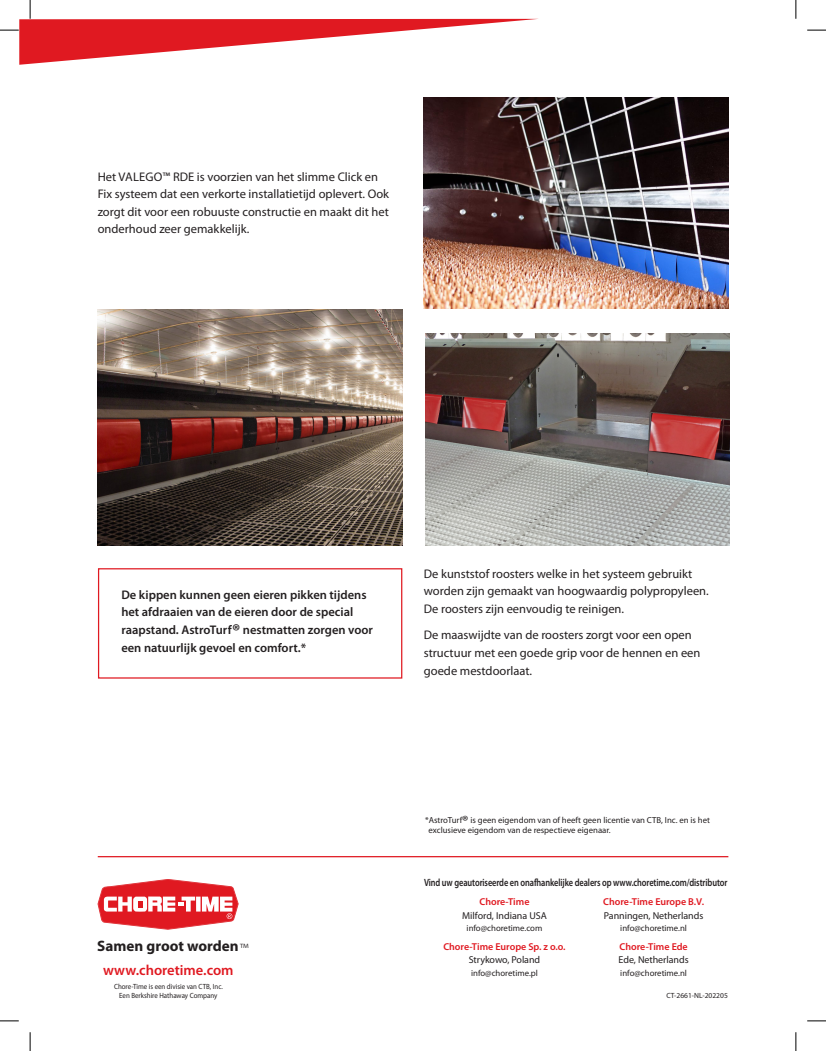
<style>
.page{position:relative;width:826px;height:1051px;background:#fff}
.page>*{position:absolute;margin:0;border:0;box-sizing:border-box;transform-origin:0 0}
.t1{font:700 15.12px "Myriad Pro";color:#231f20}
.t2{font:600 14.5px "Myriad Pro";color:#e01921}
.t3{font:12.5px/17.5px "Myriad Pro";color:#231f20}
.t4{font:600 12.5px/17.5px "Myriad Pro";color:#231f20}
.t5{font:600 10.5px "Myriad Pro";letter-spacing:-.01em;color:#231f20;scale:.8 1}
.t6{font:10px "Myriad Pro";letter-spacing:-.005em;color:#231f20}
.t7{font:600 10px "Myriad Pro";color:#e01921}
.t8{font:8.75px/10.5px "Myriad Pro";color:#231f20}
.t9{font:7.5px "Myriad Pro";color:#231f20;scale:.92 1}
.t10{font:7.5px "Myriad Pro";color:#231f20}
.s1{font-size:18.75px}
.s2{font-weight:300;font-style:italic}
.s3{font-size:15px}
</style>
<div class="page">
<div style="left:98px;top:568px;width:304px;height:110px;border:1px solid #e01921"></div>
<svg style="left:98px;top:879px;width:140px;height:50px"></svg>
<hr style="left:98px;top:855px;width:630px;height:2px;background:#e01921">
<img style="left:423px;top:98px;width:305px;height:210px">
<img style="left:98px;top:309px;width:304px;height:236px">
<img style="left:425px;top:333px;width:304px;height:212px">
<svg style="left:807px;top:29px;width:18px;height:2px"></svg>
<svg style="left:0;top:1020px;width:19px;height:1px"></svg>
<svg style="left:807px;top:1020px;width:18px;height:1px"></svg>
<svg style="left:0;top:0;width:538px;height:65px"></svg>
<svg style="left:29px;top:1032px;width:2px;height:18px"></svg>
<svg style="left:795px;top:0;width:1px;height:19px"></svg>
<svg style="left:795px;top:1032px;width:1px;height:18px"></svg>
<p class="t3" style="left:98px;top:167px;width:293px">Het VALEGO™ RDE is voorzien van het slimme Click en Fix systeem dat een verkorte installatietijd oplevert. Ook zorgt dit voor een robuuste constructie en maakt dit het onderhoud zeer gemakkelijk.</p>
<p class="t4" style="left:121px;top:585px;width:253px">De kippen kunnen geen eieren pikken tijdens het afdraaien van de eieren door de special raapstand. AstroTurf<span class="s1">®</span> nestmatten zorgen voor een natuurlijk gevoel en comfort.*</p>
<p class="t3" style="left:423px;top:564px;width:286px">De kunststof roosters welke in het systeem gebruikt worden zijn gemaakt van hoogwaardig polypropyleen.<br>De roosters zijn eenvoudig te reinigen.</p>
<p class="t3" style="left:423px;top:625px;width:278px">De maaswijdte van de roosters zorgt voor een open structuur met een goede grip voor de hennen en een goede mestdoorlaat.</p>
<p class="t1" style="left:97px;top:935px;width:153px">Samen groot worden<span class="s2">™</span></p>
<p class="t2" style="left:103px;top:961px;width:132px">www.choretime.com</p>
<p class="t9" style="left:114px;top:981px;width:120px">Chore-Time is een divisie van CTB, Inc.</p>
<p class="t9" style="left:119px;top:990px;width:108px">Een Berkshire Hathaway Company</p>
<p class="t8" style="left:428px;top:814px;width:283px;text-indent:-3px">*AstroTurf<span class="s3">®</span> is geen eigendom van of heeft geen licentie van CTB, Inc. en is het exclusieve eigendom van de respectieve eigenaar.</p>
<p class="t5" style="left:424px;top:875px;width:380px">Vind uw geautoriseerde en onafhankelijke dealers op www.choretime.com/distributor</p>
<p class="t7" style="left:479px;top:895px;width:51px">Chore-Time</p>
<p class="t6" style="left:462px;top:909px;width:86px">Milford, Indiana USA</p>
<p class="t8" style="left:466px;top:922px;width:77px">info@choretime.com</p>
<p class="t7" style="left:443px;top:939px;width:124px">Chore-Time Europe Sp. z o.o.</p>
<p class="t6" style="left:468px;top:953px;width:73px">Strykowo, Poland</p>
<p class="t8" style="left:471px;top:967px;width:68px">info@choretime.pl</p>
<p class="t7" style="left:603px;top:895px;width:102px">Chore-Time Europe B.V.</p>
<p class="t6" style="left:603px;top:909px;width:101px">Panningen, Netherlands</p>
<p class="t8" style="left:620px;top:922px;width:68px">info@choretime.nl</p>
<p class="t7" style="left:619px;top:939px;width:70px">Chore-Time Ede</p>
<p class="t6" style="left:618px;top:953px;width:71px">Ede, Netherlands</p>
<p class="t8" style="left:620px;top:967px;width:68px">info@choretime.nl</p>
<p class="t10" style="left:666px;top:990px;width:63px">CT-2661-NL-202205</p>
</div>
